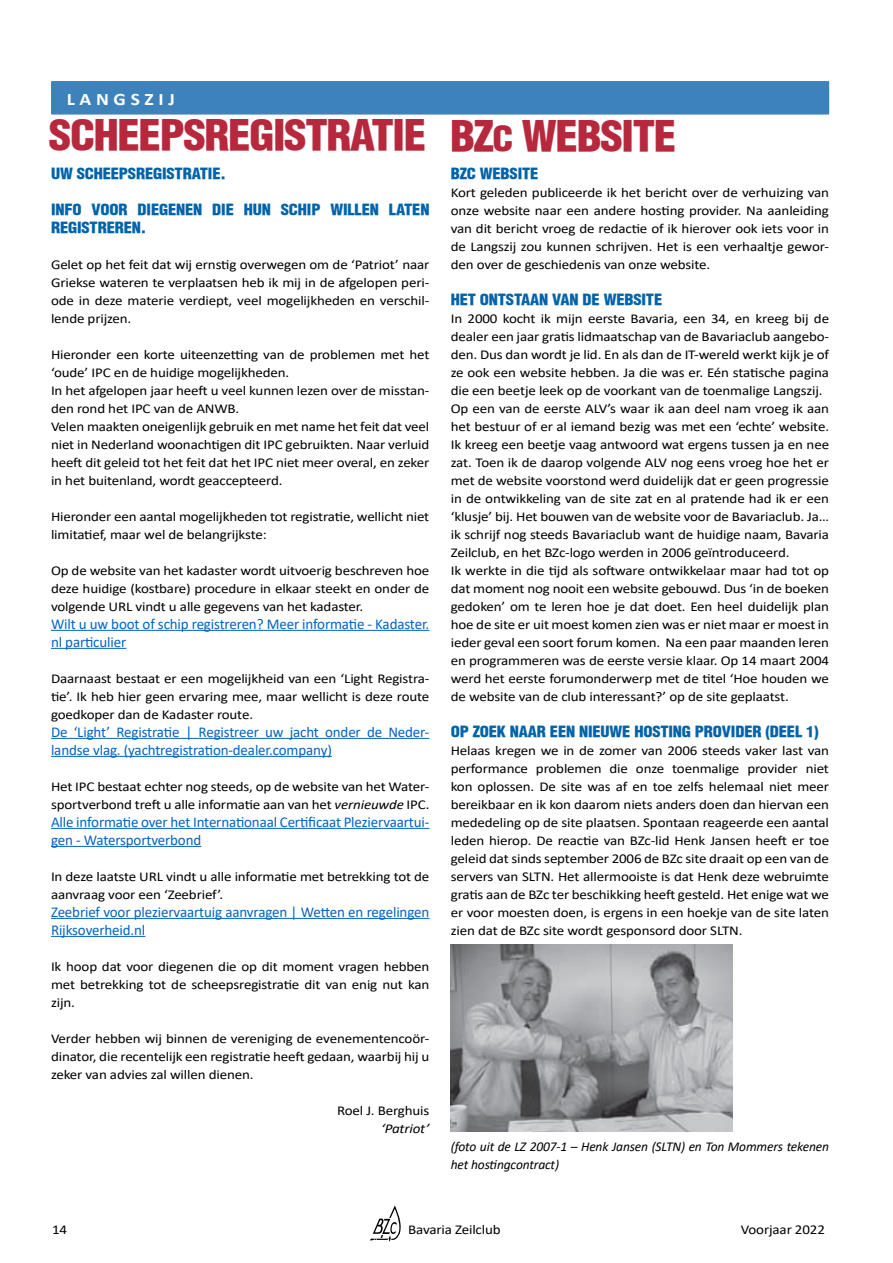
<style>
.page{position:relative;width:893px;height:1263px;background:#fff}
.page>*{position:absolute;margin:0;border:0;box-sizing:border-box;transform-origin:0 0}
.t1{font:900 condensed 40.5px "Helvetica";letter-spacing:-.03em;color:#b8283c;scale:1.11 1}
.t2{font:700 17.55px "Calibri";letter-spacing:.24em;color:#fff;scale:1.11 1}
.t3{font:15px/18px "Calibri";letter-spacing:-.01em;color:#0563c1}
.t4{font:900 condensed 14.85px/18px "Helvetica";letter-spacing:-.01em;color:#0063aa;scale:1.11 1}
.t5{font:13.5px/18px "Calibri";letter-spacing:-.01em;color:#000;text-align:justify;scale:1.11 1}
.t6{font:italic 13.5px/18px "Calibri";letter-spacing:-.01em;color:#000}
.t7{font:italic 13.5px "Calibri";letter-spacing:-.01em;color:#000;scale:1.11 1}
.s1{font-style:italic}
.s2{font-size:33.75px}
</style>
<div class="page">
<svg style="left:370px;top:1205px;width:31px;height:37px"></svg>
<div style="left:51px;top:81px;width:778px;height:34px;background:#3d82ba;border:2px solid #3d82ba"></div>
<hr style="left:51px;top:630px;width:378px;height:1px;background:#0563c1">
<hr style="left:51px;top:648px;width:75px;height:1px;background:#0563c1">
<hr style="left:51px;top:738px;width:378px;height:1px;background:#0563c1">
<hr style="left:51px;top:756px;width:281px;height:1px;background:#0563c1">
<hr style="left:51px;top:828px;width:378px;height:1px;background:#0563c1">
<hr style="left:51px;top:846px;width:150px;height:1px;background:#0563c1">
<hr style="left:51px;top:918px;width:379px;height:1px;background:#0563c1">
<hr style="left:51px;top:936px;width:94px;height:1px;background:#0563c1">
<img style="left:451px;top:945px;width:282px;height:186px">
<p class="t2" style="left:67px;top:87px;width:99px">LANGSZIJ</p>
<h1 class="t1" style="left:49px;top:109px;width:341px">SCHEEPSREGISTRATIE</h1>
<p class="t4" style="left:51px;top:164px;width:159px">UW SCHEEPSREGISTRATIE.</p>
<p class="t4" style="left:51px;top:200px;width:342px">INFO VOOR DIEGENEN DIE HUN SCHIP WILLEN LATEN<br>REGISTREREN.</p>
<p class="t5" style="left:51px;top:255px;width:342px">Gelet op het feit dat wij ernstig overwegen om de ‘Patriot’ naar Griekse wateren te verplaatsen heb ik mij in de afgelopen peri&shy;ode in deze materie verdiept, veel mogelijkheden en verschil&shy;lende prijzen.</p>
<p class="t5" style="left:51px;top:345px;width:342px;text-align:left">Hieronder een korte uiteenzetting van de problemen met het ‘oude’ IPC en de huidige mogelijkheden.<br>In het afgelopen jaar heeft u veel kunnen lezen over de misstan&shy;den rond het IPC van de ANWB.<br>Velen maakten oneigenlijk gebruik en met name het feit dat veel niet in Nederland woonachtigen dit IPC gebruikten. Naar verluid heeft dit geleid tot het feit dat het IPC niet meer overal, en zeker in het buitenland, wordt geaccepteerd.</p>
<p class="t5" style="left:51px;top:507px;width:342px">Hieronder een aantal mogelijkheden tot registratie, wellicht niet limitatief, maar wel de belangrijkste:</p>
<p class="t5" style="left:51px;top:561px;width:342px">Op de website van het kadaster wordt uitvoerig beschreven hoe deze huidige (kostbare) procedure in elkaar steekt en onder de volgende URL vindt u alle gegevens van het kadaster.</p>
<p class="t3" style="left:51px;top:614px;width:380px">Wilt u uw boot of schip registreren? Meer informatie - Kadaster. nl particulier</p>
<p class="t5" style="left:51px;top:669px;width:342px">Daarnaast bestaat er een mogelijkheid van een ‘Light Registra&shy;tie’. Ik heb hier geen ervaring mee, maar wellicht is deze route goedkoper dan de Kadaster route.</p>
<p class="t3" style="left:51px;top:722px;width:380px">De ‘Light’ Registratie | Registreer uw jacht onder de Neder&shy;landse vlag. (yachtregistration-dealer.company)</p>
<p class="t5" style="left:51px;top:777px;width:342px">Het IPC bestaat echter nog steeds, op de website van het Water&shy;sportverbond treft u alle informatie aan van het <span class="s1">vernieuwde</span> IPC.</p>
<p class="t3" style="left:51px;top:812px;width:380px">Alle informatie over het Internationaal Certificaat Pleziervaartui&shy;gen - Watersportverbond</p>
<p class="t5" style="left:51px;top:867px;width:342px">In deze laatste URL vindt u alle informatie met betrekking tot de aanvraag voor een ‘Zeebrief’.</p>
<p class="t3" style="left:51px;top:902px;width:380px">Zeebrief voor pleziervaartuig aanvragen | Wetten en regelingen<br>Rijksoverheid.nl</p>
<p class="t5" style="left:51px;top:957px;width:342px">Ik hoop dat voor diegenen die op dit moment vragen hebben met betrekking tot de scheepsregistratie dit van enig nut kan zijn.</p>
<p class="t5" style="left:51px;top:1029px;width:342px">Verder hebben wij binnen de vereniging de evenementencoör&shy;dinator, die recentelijk een registratie heeft gedaan, waarbij hij u zeker van advies zal willen dienen.</p>
<p class="t5" style="left:337px;top:1101px;width:85px">Roel J. Berghuis</p>
<p class="t7" style="left:381px;top:1119px;width:45px">‘Patriot’</p>
<h1 class="t1" style="left:450px;top:111px;width:205px">BZ<span class="s2">C</span> WEBSITE</h1>
<p class="t4" style="left:451px;top:164px;width:9px">BZC</p>
<p class="t4" style="left:480px;top:164px;width:54px">WEBSITE</p>
<p class="t5" style="left:451px;top:183px;width:342px">Kort geleden publiceerde ik het bericht over de verhuizing van onze website naar een andere hosting provider. Na aanleiding van dit bericht vroeg de redactie of ik hierover ook iets voor in de Langszij zou kunnen schrijven. Het is een verhaaltje gewor&shy;den over de geschiedenis van onze website.</p>
<p class="t4" style="left:451px;top:290px;width:192px">HET ONTSTAAN VAN DE WEBSITE</p>
<p class="t5" style="left:451px;top:309px;width:342px;text-align:left">In 2000 kocht ik mijn eerste Bavaria, een 34, en kreeg bij de dealer een jaar gratis lidmaatschap van de Bavariaclub aangebo&shy;den. Dus dan wordt je lid. En als dan de IT-wereld werkt kijk je of ze ook een website hebben. Ja die was er. Eén statische pagina die een beetje leek op de voorkant van de toenmalige Langszij.<br>Op een van de eerste ALV’s waar ik aan deel nam vroeg ik aan het bestuur of er al iemand bezig was met een ‘echte’ website.<br>Ik kreeg een beetje vaag antwoord wat ergens tussen ja en nee zat. Toen ik de daarop volgende ALV nog eens vroeg hoe het er met de website voorstond werd duidelijk dat er geen progressie in de ontwikkeling van de site zat en al pratende had ik er een ‘klusje’ bij. Het bouwen van de website voor de Bavariaclub. Ja… ik schrijf nog steeds Bavariaclub want de huidige naam, Bavaria Zeilclub, en het BZc-logo werden in 2006 geïntroduceerd.<br>Ik werkte in die tijd als software ontwikkelaar maar had tot op dat moment nog nooit een website gebouwd. Dus ‘in de boeken gedoken’ om te leren hoe je dat doet. Een heel duidelijk plan hoe de site er uit moest komen zien was er niet maar er moest in ieder geval een soort forum komen. Na een paar maanden leren en programmeren was de eerste versie klaar. Op 14 maart 2004 werd het eerste forumonderwerp met de titel ‘Hoe houden we de website van de club interessant?’ op de site geplaatst.</p>
<p class="t4" style="left:451px;top:722px;width:333px">OP ZOEK NAAR EEN NIEUWE HOSTING PROVIDER (DEEL 1)</p>
<p class="t5" style="left:451px;top:741px;width:342px">Helaas kregen we in de zomer van 2006 steeds vaker last van performance problemen die onze toenmalige provider niet kon oplossen. De site was af en toe zelfs helemaal niet meer bereikbaar en ik kon daarom niets anders doen dan hiervan een mededeling op de site plaatsen. Spontaan reageerde een aantal leden hierop. De reactie van BZc-lid Henk Jansen heeft er toe geleid dat sinds september 2006 de BZc site draait op een van de servers van SLTN. Het allermooiste is dat Henk deze webruimte gratis aan de BZc ter beschikking heeft gesteld. Het enige wat we er voor moesten doen, is ergens in een hoekje van de site laten zien dat de BZc site wordt gesponsord door SLTN.</p>
<p class="t6" style="left:451px;top:1137px;width:380px">(foto uit de LZ 2007-1 – Henk Jansen (SLTN) en Ton Mommers tekenen het hostingcontract)</p>
<p class="t5" style="left:52px;top:1220px;width:15px">14</p>
<p class="t5" style="left:408px;top:1220px;width:85px">Bavaria Zeilclub</p>
<p class="t5" style="left:741px;top:1220px;width:77px">Voorjaar 2022</p>
</div>
